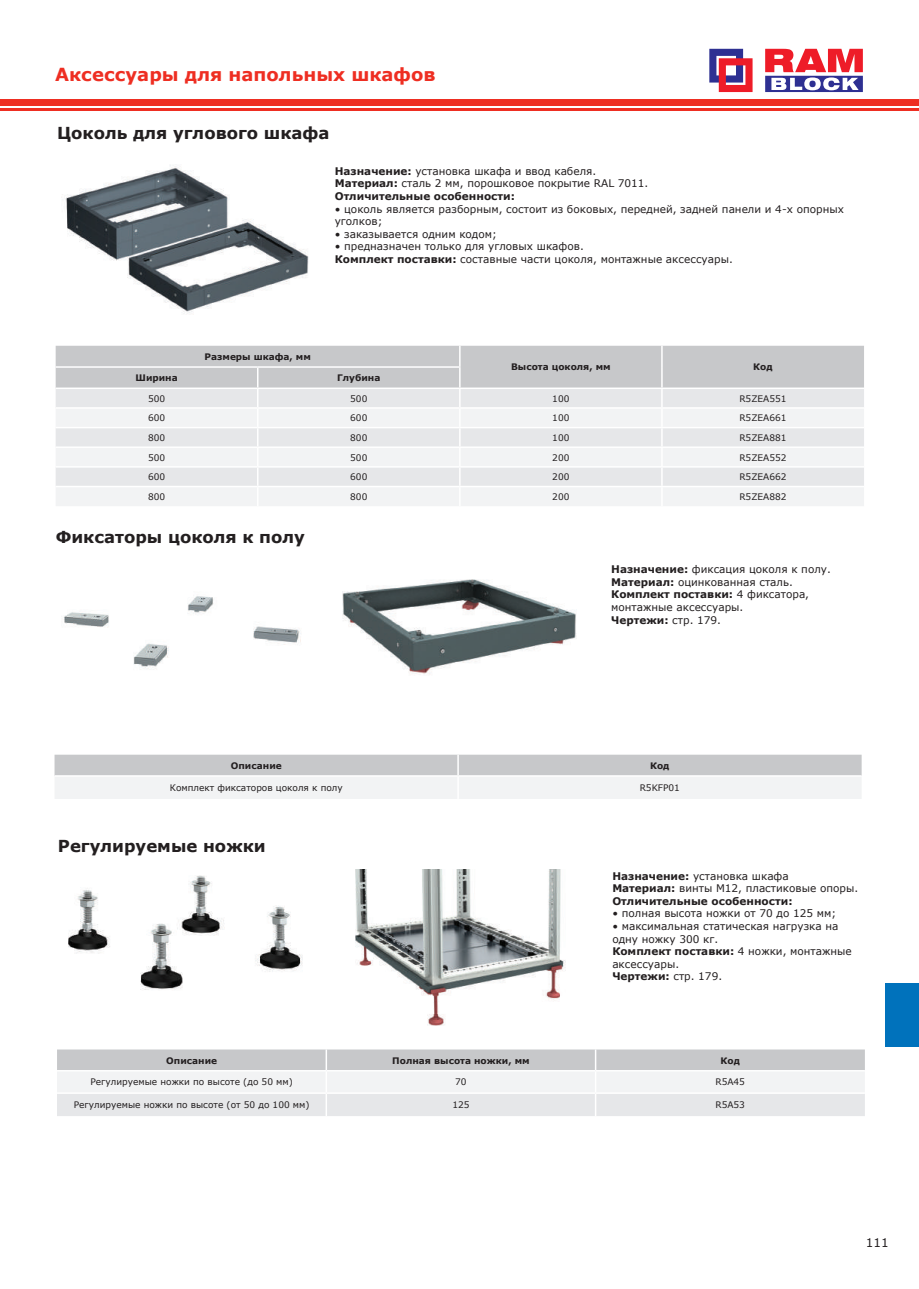
<style>
.page{position:relative;width:919px;height:1289px;background:#fff}
.page>*{position:absolute;margin:0;border:0;box-sizing:border-box;transform-origin:0 0}
.t1{font:700 18px "Verdana";color:#ee2e22}
.t2{font:700 16.5px "Verdana";color:#231f20}
.t3{font:12px "Verdana";color:#231f20}
.t4{font:10.5px/12.6px "Verdana";color:#231f20}
.t5{font:700 10.5px/12.6px "Verdana";color:#231f20}
.t6{font:9px "Verdana";color:#231f20}
.t7{font:700 9px "Verdana";color:#231f20}
.s1{font-weight:700}
.s2{font-weight:400}
</style>
<div class="page">
<div style="left:0;top:99px;width:10px;height:7px;background:#ee2e22"></div>
<svg style="left:0;top:108px;width:10px;height:3px"></svg>
<div style="left:10px;top:99px;width:908px;height:7px;background:#ee2e22"></div>
<hr style="left:10px;top:108px;width:908px;height:3px;background:#ee2e22">
<svg style="left:709px;top:49px;width:43px;height:43px"></svg>
<svg style="left:765px;top:49px;width:97px;height:43px"></svg>
<div style="left:885px;top:982px;width:33px;height:64px;background:#0072bc"></div>
<svg style="left:57px;top:1049px;width:807px;height:67px"></svg>
<hr style="left:325px;top:1049px;width:2px;height:20px;background:#fff">
<hr style="left:594px;top:1049px;width:2px;height:20px;background:#fff">
<hr style="left:57px;top:1069px;width:269px;height:2px;background:#fff">
<hr style="left:326px;top:1069px;width:269px;height:2px;background:#fff">
<hr style="left:325px;top:1071px;width:2px;height:21px;background:#fff">
<hr style="left:595px;top:1069px;width:269px;height:2px;background:#fff">
<hr style="left:594px;top:1071px;width:2px;height:21px;background:#fff">
<hr style="left:57px;top:1092px;width:269px;height:1px;background:#fff">
<hr style="left:326px;top:1092px;width:269px;height:1px;background:#fff">
<hr style="left:325px;top:1093px;width:2px;height:23px;background:#fff">
<hr style="left:595px;top:1092px;width:269px;height:1px;background:#fff">
<hr style="left:594px;top:1093px;width:2px;height:23px;background:#fff">
<img style="left:65px;top:165px;width:244px;height:148px">
<svg style="left:56px;top:346px;width:808px;height:160px"></svg>
<svg style="left:55px;top:754px;width:806px;height:45px"></svg>
<hr style="left:457px;top:754px;width:2px;height:21px;background:#fff">
<hr style="left:55px;top:775px;width:403px;height:1px;background:#fff">
<hr style="left:458px;top:775px;width:403px;height:1px;background:#fff">
<hr style="left:457px;top:776px;width:2px;height:23px;background:#fff">
<img style="left:68px;top:875px;width:235px;height:115px">
<img style="left:355px;top:869px;width:211px;height:156px">
<img style="left:342px;top:579px;width:234px;height:95px">
<img style="left:62px;top:596px;width:239px;height:73px">
<h1 class="t1" style="left:55px;top:62px;width:382px">Аксессуары для напольных шкафов</h1>
<h2 class="t2" style="left:57px;top:122px;width:274px">Цоколь для углового шкафа</h2>
<p class="t4" style="left:335px;top:164px;width:315px"><span class="s1">Назначение:</span> установка шкафа и ввод кабеля.<br><span class="s1">Материал:</span> сталь 2 мм, порошковое покрытие RAL 7011.<br><span class="s1">Отличительные особенности:</span></p>
<p class="t4" style="left:335px;top:202px;width:510px">• цоколь является разборным, состоит из боковых, передней, задней панели и 4-х опорных уголков;</p>
<p class="t4" style="left:335px;top:227px;width:164px">• заказывается одним кодом;</p>
<p class="t4" style="left:335px;top:240px;width:399px">• предназначен только для угловых шкафов.<br><span class="s1">Комплект поставки:</span> составные части цоколя, монтажные аксессуары.</p>
<p class="t7" style="left:205px;top:350px;width:108px">Размеры шкафа, мм</p>
<p class="t7" style="left:511px;top:361px;width:101px">Высота цоколя, мм</p>
<p class="t7" style="left:753px;top:361px;width:21px">Код</p>
<p class="t7" style="left:135px;top:371px;width:44px">Ширина</p>
<p class="t7" style="left:337px;top:371px;width:45px">Глубина</p>
<p class="t6" style="left:148px;top:392px;width:19px">500</p>
<p class="t6" style="left:350px;top:392px;width:19px">500</p>
<p class="t6" style="left:552px;top:392px;width:19px">100</p>
<p class="t6" style="left:739px;top:392px;width:49px">R5ZEA551</p>
<p class="t6" style="left:148px;top:412px;width:19px">600</p>
<p class="t6" style="left:350px;top:412px;width:19px">600</p>
<p class="t6" style="left:552px;top:412px;width:19px">100</p>
<p class="t6" style="left:739px;top:412px;width:49px">R5ZEA661</p>
<p class="t6" style="left:148px;top:431px;width:19px">800</p>
<p class="t6" style="left:350px;top:431px;width:19px">800</p>
<p class="t6" style="left:552px;top:431px;width:19px">100</p>
<p class="t6" style="left:739px;top:431px;width:49px">R5ZEA881</p>
<p class="t6" style="left:148px;top:451px;width:19px">500</p>
<p class="t6" style="left:350px;top:451px;width:19px">500</p>
<p class="t6" style="left:552px;top:451px;width:19px">200</p>
<p class="t6" style="left:739px;top:451px;width:49px">R5ZEA552</p>
<p class="t6" style="left:148px;top:470px;width:19px">600</p>
<p class="t6" style="left:350px;top:470px;width:19px">600</p>
<p class="t6" style="left:552px;top:470px;width:19px">200</p>
<p class="t6" style="left:739px;top:470px;width:49px">R5ZEA662</p>
<p class="t6" style="left:148px;top:490px;width:19px">800</p>
<p class="t6" style="left:350px;top:490px;width:19px">800</p>
<p class="t6" style="left:552px;top:490px;width:19px">200</p>
<p class="t6" style="left:739px;top:490px;width:49px">R5ZEA882</p>
<h2 class="t2" style="left:56px;top:525px;width:251px">Фиксаторы цоколя к полу</h2>
<p class="t4" style="left:611px;top:563px;width:221px"><span class="s1">Назначение:</span> фиксация цоколя к полу.<br><span class="s1">Материал:</span> оцинкованная сталь.<br><span class="s1">Комплект поставки:</span> 4 фиксатора, монтажные аксессуары.<br><span class="s1">Чертежи:</span> стр. 179.</p>
<p class="t7" style="left:231px;top:759px;width:52px">Описание</p>
<p class="t7" style="left:650px;top:759px;width:21px">Код</p>
<p class="t6" style="left:170px;top:781px;width:174px">Комплект фиксаторов цоколя к полу</p>
<p class="t6" style="left:639px;top:781px;width:42px">R5KFP01</p>
<h2 class="t2" style="left:58px;top:834px;width:209px">Регулируемые ножки</h2>
<p class="t5" style="left:612px;top:869px;width:247px">Назначение: <span class="s2">установка шкафа<br></span>Материал: <span class="s2">винты М12, пластиковые опоры.<br></span>Отличительные особенности:</p>
<p class="t4" style="left:612px;top:907px;width:225px">• полная высота ножки от 70 до 125 мм;</p>
<p class="t4" style="left:612px;top:919px;width:241px">• максимальная статическая нагрузка на одну ножку 300 кг.<br><span class="s1">Комплект поставки:</span> 4 ножки, монтажные аксессуары.<br><span class="s1">Чертежи:</span> стр. 179.</p>
<p class="t7" style="left:166px;top:1053px;width:52px">Описание</p>
<p class="t7" style="left:392px;top:1053px;width:139px">Полная высота ножки, мм</p>
<p class="t7" style="left:720px;top:1053px;width:21px">Код</p>
<p class="t6" style="left:90px;top:1075px;width:204px">Регулируемые ножки по высоте (до 50 мм)</p>
<p class="t6" style="left:455px;top:1075px;width:13px">70</p>
<p class="t6" style="left:715px;top:1075px;width:31px">R5A45</p>
<p class="t6" style="left:74px;top:1098px;width:237px">Регулируемые ножки по высоте (от 50 до 100 мм)</p>
<p class="t6" style="left:452px;top:1098px;width:19px">125</p>
<p class="t6" style="left:715px;top:1098px;width:31px">R5A53</p>
<p class="t3" style="left:865px;top:1234px;width:24px">111</p>
</div>
